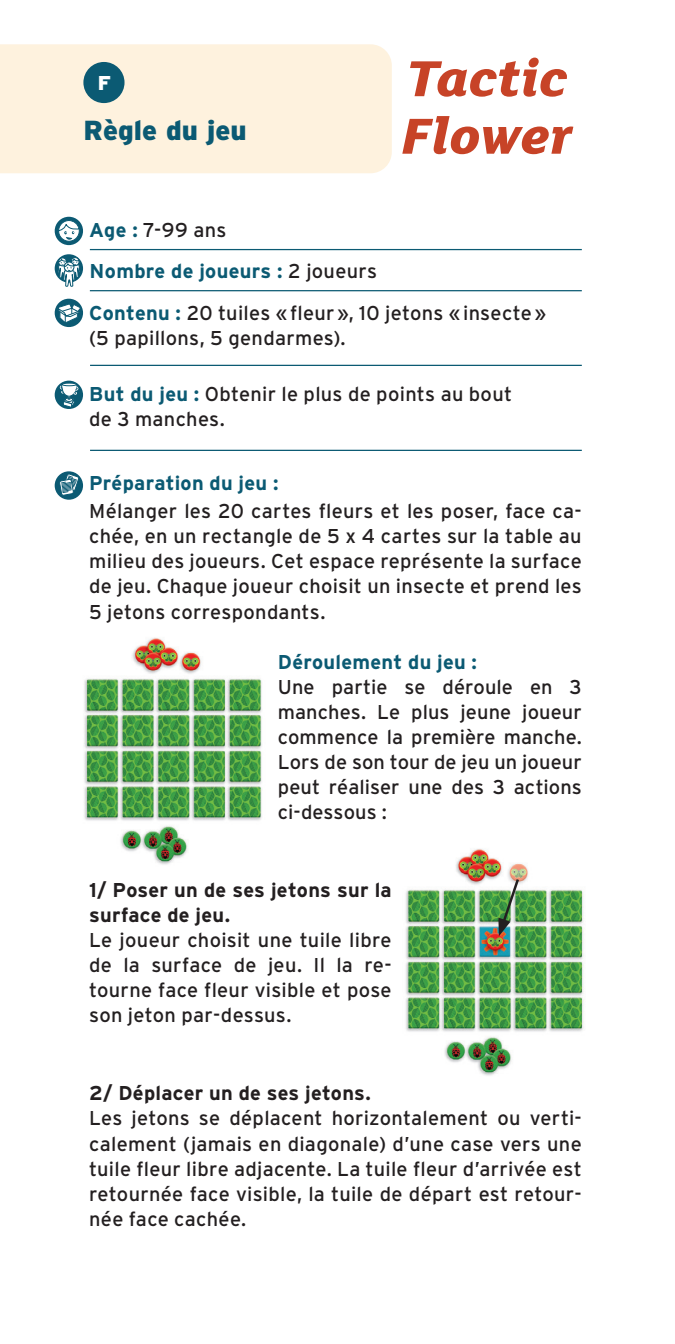
<style>
.page{position:relative;width:675px;height:1344px;background:#fff}
.page>*{position:absolute;margin:0;border:0;box-sizing:border-box;transform-origin:0 0}
.t1{font:italic 800 55px/57.5px "FS Lola";color:#c74327}
.t2{font:900 27.5px "Interstate";color:#0b5a73}
.t3{font:20px/25px "Interstate";letter-spacing:.01em;color:#231f20;text-align:justify}
.t4{font:700 20px/25px "Interstate";letter-spacing:.01em;color:#231f20}
.t5{font:700 20px "Interstate";letter-spacing:.015em;color:#0b5a73}
.t6{font:900 20px "Interstate";color:#fff}
.s1{font-weight:700;color:#0b5a73}
</style>
<div class="page">
<hr style="left:90px;top:249px;width:492px;height:1px;background:#0b5a73">
<hr style="left:90px;top:290px;width:492px;height:1px;background:#0b5a73">
<hr style="left:90px;top:449px;width:492px;height:2px;background:#0b5a73">
<hr style="left:90px;top:365px;width:492px;height:1px;background:#0b5a73">
<div style="left:55px;top:217px;width:28px;height:28px;background:#0b5a73;border-radius:50%"></div>
<div style="left:58px;top:220px;width:22px;height:21px;border:1px solid #0b5a73;border-radius:50%"></div>
<svg style="left:58px;top:220px;width:22px;height:20px"></svg>
<div style="left:55px;top:254px;width:28px;height:28px;background:#0b5a73;border-radius:50%"></div>
<svg style="left:58px;top:256px;width:22px;height:31px"></svg>
<div style="left:55px;top:299px;width:28px;height:28px;background:#0b5a73;border-radius:50%"></div>
<svg style="left:56px;top:303px;width:28px;height:21px"></svg>
<svg style="left:55px;top:380px;width:28px;height:29px"></svg>
<svg style="left:59px;top:384px;width:20px;height:25px"></svg>
<div style="left:62px;top:383px;width:15px;height:3px;border:1px solid #0b5a73;border-radius:50%"></div>
<div style="left:55px;top:471px;width:28px;height:28px;background:#0b5a73;border-radius:50%"></div>
<svg style="left:59px;top:473px;width:20px;height:23px"></svg>
<div style="left:0;top:44px;width:392px;height:129px;background:#fef2de"></div>
<div style="left:83px;top:62px;width:41px;height:41px;background:#0b5a73;border-radius:50%"></div>
<img style="left:84px;top:637px;width:178px;height:228px">
<img style="left:405px;top:849px;width:179px;height:227px">
<svg style="left:498px;top:876px;width:23px;height:60px"></svg>
<p class="t6" style="left:98px;top:72px;width:15px">F</p>
<h2 class="t2" style="left:83px;top:115px;width:165px">Règle du jeu</h2>
<p class="t3" style="left:89px;top:217px;width:139px"><span class="s1">Age :</span> 7-99 ans</p>
<h1 class="t1" style="left:401px;top:47px;width:173px">Tactic<br>Flower</h1>
<p class="t3" style="left:89px;top:250px;width:458px;line-height:41.8px"><span class="s1">Nombre de joueurs :</span> 2 joueurs<br><span class="s1">Contenu :</span> 20 tuiles «fleur», 10 jetons «insecte»</p>
<p class="t3" style="left:89px;top:325px;width:258px">(5 papillons, 5 gendarmes).</p>
<p class="t3" style="left:89px;top:381px;width:424px"><span class="s1">But du jeu :</span> Obtenir le plus de points au bout de 3 manches.</p>
<p class="t5" style="left:89px;top:471px;width:191px">Préparation du jeu :</p>
<p class="t3" style="left:89px;top:498px;width:494px">Mélanger les 20 cartes fleurs et les poser, face ca&shy;chée, en un rectangle de 5 x 4 cartes sur la table au milieu des joueurs. Cet espace représente la surface de jeu. Chaque joueur choisit un insecte et prend les 5 jetons correspondants.</p>
<p class="t5" style="left:278px;top:650px;width:201px">Déroulement du jeu :</p>
<p class="t3" style="left:278px;top:673px;width:305px">Une partie se déroule en 3 manches. Le plus jeune joueur commence la première manche.<br>Lors de son tour de jeu un joueur peut réaliser une des 3 actions ci-dessous :</p>
<p class="t4" style="left:89px;top:877px;width:304px">1/ Poser un de ses jetons sur la surface de jeu.</p>
<p class="t3" style="left:89px;top:927px;width:304px">Le joueur choisit une tuile libre de la surface de jeu. Il la re&shy;tourne face fleur visible et pose son jeton par-dessus.</p>
<p class="t4" style="left:89px;top:1080px;width:283px">2/ Déplacer un de ses jetons.</p>
<p class="t3" style="left:89px;top:1105px;width:494px">Les jetons se déplacent horizontalement ou verti&shy;calement (jamais en diagonale) d’une case vers une tuile fleur libre adjacente. La tuile fleur d’arrivée est retournée face visible, la tuile de départ est retour&shy;née face cachée.</p>
</div>
